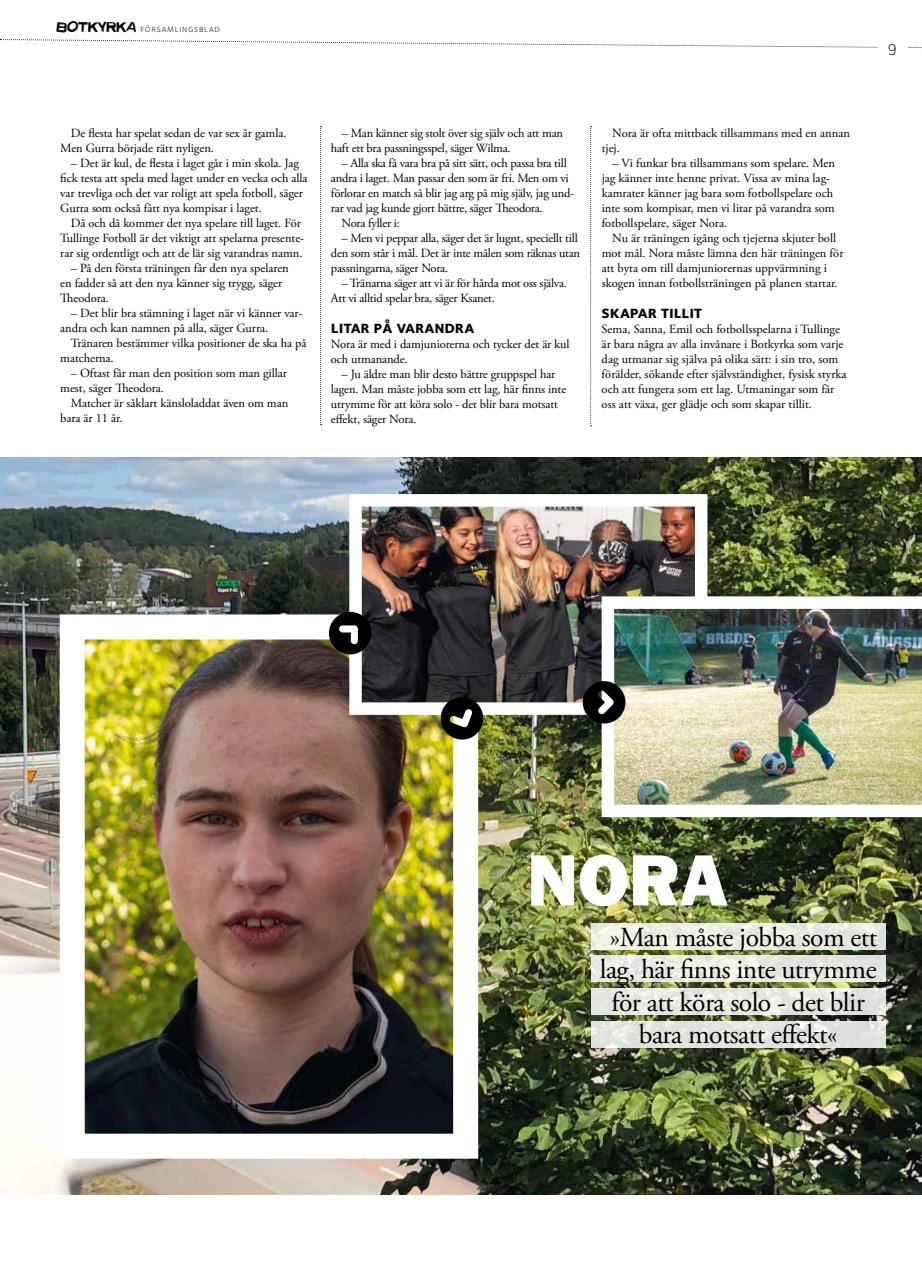
<style>
.page{position:relative;width:922px;height:1265px;background:#fff}
.page>*{position:absolute;margin:0;border:0;box-sizing:border-box;transform-origin:0 0}
.t1{font:800 75px "Franklin Gothic";color:#fff}
.t2{font:27.5px/32.5px "Adobe Garamond Pro";letter-spacing:-.02em;color:#000;text-align:center}
.t3{font:17.5px "Foundry Sterling Bold Expert";letter-spacing:-.01em;color:#000}
.t4{font:17.5px "Foundry Sterling Light OSF";color:#000}
.t5{font:12.5px/15px "Adobe Garamond Pro";letter-spacing:-.005em;color:#000}
.t6{font:10px "Foundry Sterling Light Expert";letter-spacing:.075em;color:#000}
.s1{font-family:"Crafty One";font-size:15px}
</style>
<div class="page">
<svg style="left:0;top:39px;width:922px;height:9px"></svg>
<div style="left:877px;top:36px;width:30px;height:25px;background:#fff"></div>
<img style="left:0;top:457px;width:921px;height:737px">
<img style="left:86px;top:640px;width:366px;height:493px">
<img style="left:362px;top:507px;width:332px;height:195px">
<div style="left:349px;top:494px;width:358px;height:221px;border:12px solid #fff"></div>
<svg style="left:591px;top:1022px;width:294px;height:26px;background:#e2e4e0"></svg>
<svg style="left:591px;top:956px;width:294px;height:26px;background:#e8e9e2"></svg>
<svg style="left:591px;top:988px;width:294px;height:26px;background:#e5e7e1"></svg>
<svg style="left:591px;top:923px;width:294px;height:27px;background:#eaece3"></svg>
<img style="left:601px;top:596px;width:320px;height:221px">
<svg style="left:320px;top:603px;width:60px;height:60px"></svg>
<img style="left:434px;top:690px;width:56px;height:56px">
<svg style="left:582px;top:681px;width:43px;height:43px;background:#363734"></svg>
<svg style="left:320px;top:126px;width:1px;height:299px"></svg>
<svg style="left:590px;top:126px;width:1px;height:300px"></svg>
<p class="t6" style="left:56px;top:23px;width:165px"><span class="s1">BOTKYRKA</span> församlingsblad</p>
<p class="t5" style="left:60px;top:126px;width:228px;text-indent:11px">De flesta har spelat sedan de var sex år gamla.<br>Men Gurra började rätt nyligen.</p>
<p class="t5" style="left:60px;top:156px;width:249px;text-indent:11px">– Det är kul, de flesta i laget går i min skola. Jag fick testa att spela med laget under en vecka och alla var trevliga och det var roligt att spela fotboll, säger Gurra som också fått nya kompisar i laget.</p>
<p class="t5" style="left:60px;top:216px;width:245px;text-align:center">Då och då kommer det nya spelare till laget. För<br>Tullinge Fotboll är det viktigt att spelarna presente&shy;rar sig ordentligt och att de lär sig varandras namn.</p>
<p class="t5" style="left:60px;top:261px;width:230px;text-indent:11px">– På den första träningen får den nya spelaren en fadder så att den nya känner sig trygg, säger<br>Theodora.</p>
<p class="t5" style="left:60px;top:306px;width:244px;text-indent:11px">– Det blir bra stämning i laget när vi känner var&shy;andra och kan namnen på alla, säger Gurra.</p>
<p class="t5" style="left:60px;top:336px;width:247px;text-indent:11px">Tränaren bestämmer vilka positioner de ska ha på matcherna.</p>
<p class="t5" style="left:60px;top:366px;width:228px;text-indent:11px">– Oftast får man den position som man gillar mest, säger Theodora.</p>
<p class="t5" style="left:60px;top:396px;width:229px;text-indent:11px">Matcher är såklart känsloladdat även om man bara är 11 år.</p>
<p class="t5" style="left:331px;top:126px;width:233px;text-indent:11px">– Man känner sig stolt över sig själv och att man haft ett bra passningsspel, säger Wilma.</p>
<p class="t5" style="left:341px;top:156px;width:226px">– Alla ska få vara bra på sitt sätt, och passa bra till</p>
<p class="t5" style="left:331px;top:171px;width:239px">andra i laget. Man passar den som är fri. Men om vi</p>
<p class="t5" style="left:331px;top:186px;width:245px">förlorar en match så blir jag arg på mig själv, jag und-</p>
<p class="t5" style="left:331px;top:201px;width:213px">rar vad jag kunde gjort bättre, säger Theodora.</p>
<p class="t5" style="left:341px;top:216px;width:60px">Nora fyller i:</p>
<p class="t5" style="left:331px;top:231px;width:250px;text-indent:11px">– Men vi peppar alla, säger det är lugnt, speciellt till den som står i mål. Det är inte målen som räknas utan passningarna, säger Nora.</p>
<p class="t5" style="left:331px;top:276px;width:237px;text-indent:11px">– Tränarna säger att vi är för hårda mot oss själva.<br>Att vi alltid spelar bra, säger Ksanet.</p>
<h3 class="t3" style="left:331px;top:317px;width:145px">litar på varandra</h3>
<p class="t5" style="left:331px;top:337px;width:240px">Nora är med i damjuniorerna och tycker det är kul och utmanande.</p>
<p class="t5" style="left:331px;top:367px;width:237px;text-indent:11px">– Ju äldre man blir desto bättre gruppspel har lagen. Man måste jobba som ett lag, här finns inte utrymme för att köra solo - det blir bara motsatt effekt, säger Nora.</p>
<p class="t5" style="left:601px;top:126px;width:250px;text-indent:11px">Nora är ofta mittback tillsammans med en annan tjej.</p>
<p class="t5" style="left:601px;top:156px;width:235px;text-indent:11px">– Vi funkar bra tillsammans som spelare. Men jag känner inte henne privat. Vissa av mina lag&shy;kamrater känner jag bara som fotbollspelare och inte som kompisar, men vi litar på varandra som fotbollspelare, säger Nora.</p>
<p class="t5" style="left:601px;top:231px;width:243px;text-indent:11px">Nu är träningen igång och tjejerna skjuter boll mot mål. Nora måste lämna den här träningen för att byta om till damjuniorernas uppvärmning i skogen innan fotbollsträningen på planen startar.</p>
<h3 class="t3" style="left:601px;top:302px;width:102px">skapar tillit</h3>
<p class="t5" style="left:601px;top:322px;width:246px">Sema, Sanna, Emil och fotbollsspelarna i Tullinge är bara några av alla invånare i Botkyrka som varje dag utmanar sig själva på olika sätt: i sin tro, som förälder, sökande efter självständighet, fysisk styrka och att fungera som ett lag. Utmaningar som får oss att växa, ger glädje och som skapar tillit.</p>
<h3 class="t4" style="left:887px;top:37px;width:10px">9</h3>
<h1 class="t1" style="left:526px;top:832px;width:202px">NORA</h1>
<h2 class="t2" style="left:599px;top:922px;width:279px">»Man måste jobba som ett lag, här finns inte utrymme för att köra solo - det blir bara motsatt effekt«</h2>
</div>
